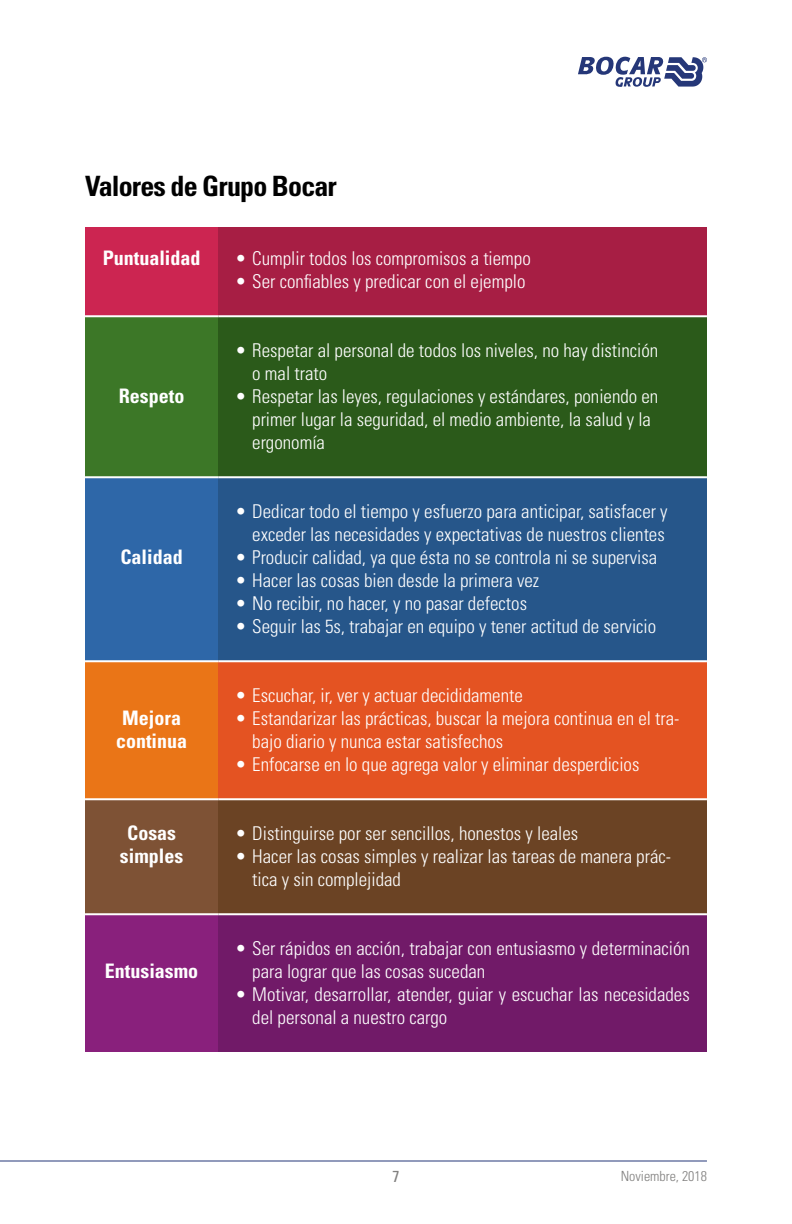
<style>
.page{position:relative;width:792px;height:1224px;background:#fff}
.page>*{position:absolute;margin:0;border:0;box-sizing:border-box;transform-origin:0 0}
.t1{font:700 condensed 28px "Univers LT Std";letter-spacing:-.03em;color:#000}
.t2{font:700 condensed 20px/23px "Univers LT Std";color:#fff;text-align:center}
.t3{font:300 condensed 19px/23px "Univers LT Std";color:#fff}
.t4{font:condensed 16px "Univers LT Std";color:#81807f}
.t5{font:300 condensed 14px "Univers LT Std";color:#81807f}
</style>
<div class="page">
<svg style="left:578px;top:56px;width:129px;height:31px"></svg>
<hr style="left:0;top:1161px;width:707px;height:1px;background:#253778">
<div style="left:85px;top:227px;width:133px;height:89px;background:#cc2551"></div>
<div style="left:218px;top:227px;width:489px;height:89px;background:#a71e44"></div>
<div style="left:85px;top:316px;width:133px;height:161px;background:#3c7727"></div>
<div style="left:218px;top:316px;width:489px;height:161px;background:#2b5a1a"></div>
<div style="left:85px;top:477px;width:133px;height:184px;background:#2e67a8"></div>
<div style="left:218px;top:477px;width:489px;height:184px;background:#26568a"></div>
<div style="left:85px;top:661px;width:133px;height:138px;background:#ea7517"></div>
<div style="left:218px;top:661px;width:489px;height:138px;background:#e45322"></div>
<div style="left:85px;top:799px;width:133px;height:115px;background:#7e5235"></div>
<div style="left:218px;top:799px;width:489px;height:115px;background:#6b4324"></div>
<div style="left:85px;top:914px;width:133px;height:138px;background:#89207c"></div>
<div style="left:218px;top:914px;width:489px;height:138px;background:#711a68"></div>
<hr style="left:85px;top:315px;width:133px;height:2px;background:#fff">
<hr style="left:218px;top:315px;width:489px;height:2px;background:#fff">
<hr style="left:85px;top:476px;width:133px;height:2px;background:#fff">
<hr style="left:218px;top:476px;width:489px;height:2px;background:#fff">
<hr style="left:85px;top:660px;width:133px;height:2px;background:#fff">
<hr style="left:218px;top:660px;width:489px;height:2px;background:#fff">
<hr style="left:85px;top:798px;width:133px;height:2px;background:#fff">
<hr style="left:218px;top:798px;width:489px;height:2px;background:#fff">
<hr style="left:85px;top:913px;width:133px;height:2px;background:#fff">
<hr style="left:218px;top:913px;width:489px;height:2px;background:#fff">
<h1 class="t1" style="left:85px;top:169px;width:253px">Valores de Grupo Bocar</h1>
<p class="t2" style="left:103px;top:246px;width:99px">Puntualidad</p>
<p class="t3" style="left:235px;top:247px;width:297px">• Cumplir todos los compromisos a tiempo</p>
<p class="t3" style="left:235px;top:270px;width:292px">• Ser confiables y predicar con el ejemplo</p>
<p class="t2" style="left:119px;top:384px;width:67px">Respeto</p>
<p class="t2" style="left:121px;top:545px;width:64px">Calidad</p>
<p class="t2" style="left:116px;top:706px;width:73px">Mejora continua</p>
<p class="t3" style="left:252px;top:339px;width:408px;text-indent:-17px">• Respetar al personal de todos los niveles, no hay distinción o mal trato</p>
<p class="t3" style="left:252px;top:385px;width:408px;text-indent:-17px">• Respetar las leyes, regulaciones y estándares, poniendo en primer lugar la seguridad, el medio ambiente, la salud y la ergonomía</p>
<p class="t3" style="left:235px;top:500px;width:434px;text-align:right">• Dedicar todo el tiempo y esfuerzo para anticipar, satisfacer y exceder las necesidades y expectativas de nuestros clientes</p>
<p class="t3" style="left:235px;top:546px;width:424px">• Producir calidad, ya que ésta no se controla ni se supervisa</p>
<p class="t3" style="left:235px;top:569px;width:305px">• Hacer las cosas bien desde la primera vez</p>
<p class="t3" style="left:235px;top:592px;width:293px">• No recibir, no hacer, y no pasar defectos</p>
<p class="t3" style="left:235px;top:615px;width:423px">• Seguir las 5s, trabajar en equipo y tener actitud de servicio</p>
<p class="t3" style="left:235px;top:684px;width:289px">• Escuchar, ir, ver y actuar decididamente</p>
<p class="t3" style="left:252px;top:707px;width:429px;text-indent:-17px">• Estandarizar las prácticas, buscar la mejora continua en el tra&shy;bajo diario y nunca estar satisfechos</p>
<p class="t3" style="left:235px;top:753px;width:406px">• Enfocarse en lo que agrega valor y eliminar desperdicios</p>
<p class="t2" style="left:120px;top:821px;width:65px">Cosas simples</p>
<p class="t3" style="left:235px;top:822px;width:345px">• Distinguirse por ser sencillos, honestos y leales</p>
<p class="t3" style="left:252px;top:845px;width:420px;text-indent:-17px">• Hacer las cosas simples y realizar las tareas de manera prác&shy;tica y sin complejidad</p>
<p class="t2" style="left:105px;top:959px;width:95px">Entusiasmo</p>
<p class="t3" style="left:252px;top:937px;width:439px;text-indent:-17px">• Ser rápidos en acción, trabajar con entusiasmo y determinación para lograr que las cosas sucedan</p>
<p class="t3" style="left:252px;top:983px;width:439px;text-indent:-17px">• Motivar, desarrollar, atender, guiar y escuchar las necesidades del personal a nuestro cargo</p>
<p class="t4" style="left:392px;top:1166px;width:9px">7</p>
<p class="t5" style="left:621px;top:1168px;width:88px">Noviembre, 2018</p>
</div>
